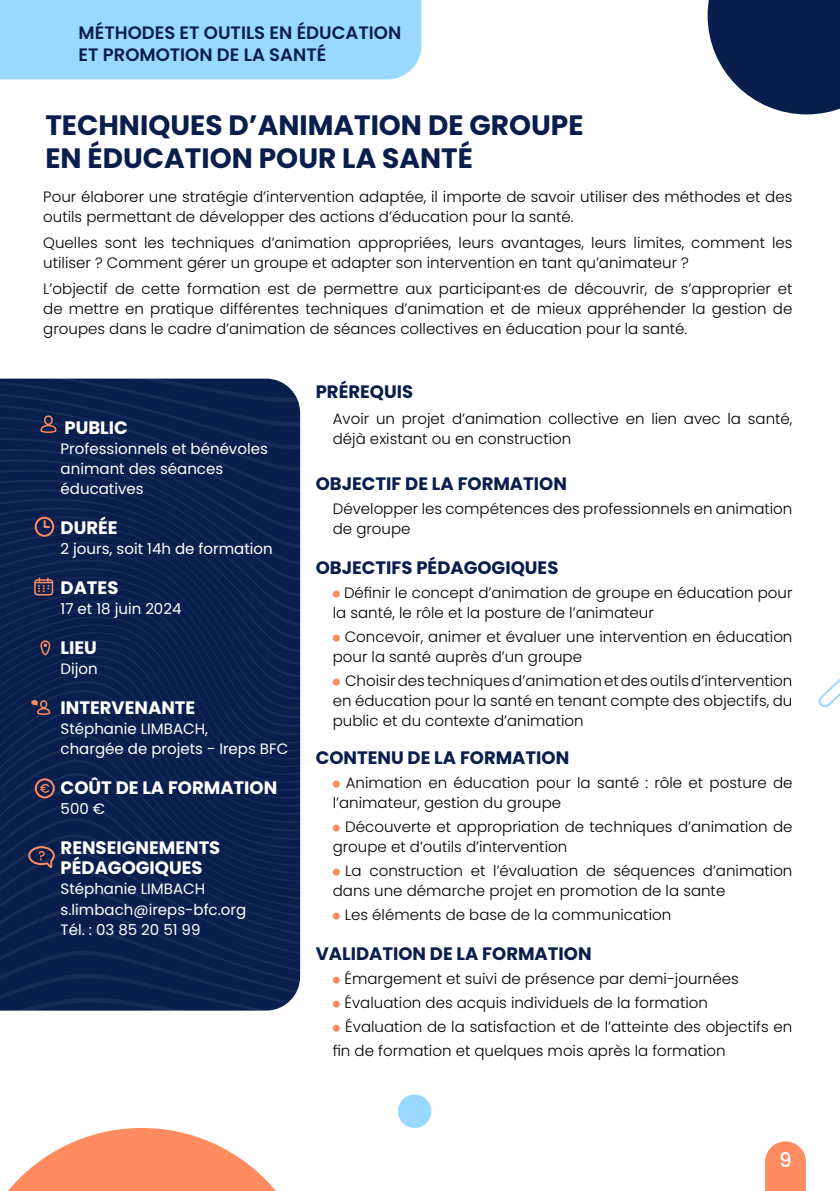
<style>
.page{position:relative;width:840px;height:1191px;background:#fff}
.page>*{position:absolute;margin:0;border:0;box-sizing:border-box;transform-origin:0 0}
.t1{font:700 28px "Poppins";color:#091e4c}
.t2{font:500 20px "Poppins";color:#fff}
.t3{font:700 18px "Poppins";color:#091e4c}
.t4{font:700 18px/20px "Poppins";color:#fff}
.t5{font:600 18px "Poppins";color:#091e4c}
.t6{font:300 15px/20px "Poppins";color:#000}
.t7{font:15px/20px "Poppins";color:#fff}
</style>
<div class="page">
<svg style="left:765px;top:1141px;width:40px;height:50px;background:#ff966f"></svg>
<svg style="left:8px;top:1128px;width:268px;height:63px"></svg>
<svg style="left:0;top:479px;width:301px;height:7px;background:#0c214e"></svg>
<svg style="left:0;top:486px;width:301px;height:8px;background:#0c214e"></svg>
<svg style="left:0;top:494px;width:301px;height:7px;background:#0b204e"></svg>
<svg style="left:0;top:501px;width:301px;height:7px;background:#0c204e"></svg>
<svg style="left:0;top:508px;width:301px;height:7px;background:#0c214e"></svg>
<svg style="left:0;top:515px;width:301px;height:8px;background:#0c214e"></svg>
<svg style="left:0;top:523px;width:301px;height:9px;background:#0c214e"></svg>
<svg style="left:0;top:532px;width:301px;height:8px;background:#0c214e"></svg>
<svg style="left:0;top:540px;width:301px;height:9px;background:#0c214e"></svg>
<svg style="left:0;top:549px;width:301px;height:9px;background:#0c204e"></svg>
<svg style="left:0;top:558px;width:301px;height:9px;background:#0c214e"></svg>
<svg style="left:0;top:567px;width:301px;height:8px;background:#0c204e"></svg>
<svg style="left:0;top:575px;width:301px;height:9px;background:#0c214e"></svg>
<svg style="left:0;top:584px;width:340px;height:9px;background:#283a62"></svg>
<svg style="left:0;top:593px;width:340px;height:10px;background:#273961"></svg>
<svg style="left:0;top:603px;width:301px;height:7px;background:#0c204e"></svg>
<svg style="left:0;top:610px;width:301px;height:9px;background:#0c204e"></svg>
<svg style="left:0;top:619px;width:301px;height:9px;background:#0c214e"></svg>
<svg style="left:0;top:628px;width:340px;height:9px;background:#263961"></svg>
<svg style="left:0;top:637px;width:340px;height:9px;background:#263961"></svg>
<svg style="left:0;top:646px;width:301px;height:10px;background:#0c204e"></svg>
<svg style="left:0;top:656px;width:301px;height:9px;background:#0c214e"></svg>
<svg style="left:0;top:665px;width:301px;height:10px;background:#0c214e"></svg>
<svg style="left:0;top:675px;width:340px;height:10px;background:#253860"></svg>
<svg style="left:0;top:685px;width:338px;height:13px;background:#263961"></svg>
<svg style="left:0;top:698px;width:301px;height:11px;background:#0c204e"></svg>
<svg style="left:0;top:709px;width:301px;height:12px;background:#0c204e"></svg>
<svg style="left:0;top:721px;width:301px;height:9px;background:#0c214e"></svg>
<svg style="left:0;top:730px;width:301px;height:12px;background:#0c204e"></svg>
<svg style="left:0;top:742px;width:301px;height:12px;background:#0c214e"></svg>
<svg style="left:0;top:754px;width:301px;height:13px;background:#0c214e"></svg>
<svg style="left:0;top:767px;width:301px;height:13px;background:#0c204e"></svg>
<svg style="left:0;top:780px;width:340px;height:14px;background:#283961"></svg>
<svg style="left:0;top:794px;width:301px;height:15px;background:#0c214e"></svg>
<svg style="left:0;top:809px;width:338px;height:16px;background:#263961"></svg>
<svg style="left:0;top:825px;width:340px;height:18px;background:#263961"></svg>
<svg style="left:0;top:843px;width:301px;height:18px;background:#0c214e"></svg>
<svg style="left:0;top:861px;width:340px;height:19px;background:#273a62"></svg>
<svg style="left:0;top:880px;width:301px;height:20px;background:#0c214e"></svg>
<svg style="left:0;top:900px;width:340px;height:22px;background:#273961"></svg>
<svg style="left:0;top:922px;width:301px;height:22px;background:#0c204e"></svg>
<svg style="left:0;top:944px;width:340px;height:88px"></svg>
<div style="left:0;top:0;width:421px;height:79px;background:#99d9ff"></div>
<div style="left:397px;top:1094px;width:34px;height:34px;background:#99d9ff;border-radius:50%"></div>
<svg style="left:818px;top:679px;width:21px;height:29px"></svg>
<svg style="left:0;top:378px;width:301px;height:99px;background:#0f2350"></svg>
<svg style="left:35px;top:578px;width:18px;height:14px"></svg>
<div style="left:34px;top:579px;width:19px;height:16px;border:2px solid #ff8c61;border-radius:3px"></div>
<div style="left:40px;top:640px;width:10px;height:15px;border:2px solid #ff8c61;border-radius:4px"></div>
<svg style="left:44px;top:643px;width:3px;height:4px"></svg>
<svg style="left:31px;top:699px;width:20px;height:16px"></svg>
<div style="left:35px;top:778px;width:20px;height:20px;border:2px solid #ff8c61;border-radius:50%"></div>
<svg style="left:40px;top:784px;width:9px;height:9px"></svg>
<svg style="left:27px;top:845px;width:29px;height:25px"></svg>
<div style="left:35px;top:517px;width:19px;height:20px;border:2px solid #ff8c61;border-radius:50%"></div>
<svg style="left:43px;top:519px;width:8px;height:10px"></svg>
<div style="left:332px;top:590px;width:7px;height:7px;background:#ff8c61;border-radius:50%"></div>
<svg style="left:332px;top:634px;width:7px;height:7px"></svg>
<svg style="left:332px;top:678px;width:7px;height:7px"></svg>
<svg style="left:332px;top:780px;width:7px;height:7px"></svg>
<svg style="left:332px;top:824px;width:7px;height:7px"></svg>
<svg style="left:332px;top:868px;width:7px;height:7px"></svg>
<svg style="left:332px;top:912px;width:7px;height:7px"></svg>
<div style="left:332px;top:976px;width:7px;height:7px;background:#ff8c61;border-radius:50%"></div>
<div style="left:332px;top:1000px;width:7px;height:7px;background:#ff8c61;border-radius:50%"></div>
<div style="left:332px;top:1024px;width:7px;height:7px;background:#ff8c61;border-radius:50%"></div>
<svg style="left:707px;top:0;width:132px;height:114px;background:#2e4067"></svg>
<p class="t5" style="left:79px;top:23px;width:324px">MÉTHODES ET OUTILS EN ÉDUCATION</p>
<p class="t5" style="left:79px;top:44px;width:249px">ET PROMOTION DE LA SANTÉ</p>
<p class="t1" style="left:45px;top:109px;width:539px">TECHNIQUES D’ANIMATION DE GROUPE</p>
<p class="t1" style="left:45px;top:142px;width:429px">EN ÉDUCATION POUR LA SANTÉ</p>
<p class="t6" style="left:43px;top:187px;width:750px">Pour élaborer une stratégie d’intervention adaptée, il importe de savoir utiliser des méthodes et des outils permettant de développer des actions d’éducation pour la santé.</p>
<p class="t6" style="left:43px;top:233px;width:750px">Quelles sont les techniques d’animation appropriées, leurs avantages, leurs limites, comment les utiliser ? Comment gérer un groupe et adapter son intervention en tant qu’animateur ?</p>
<p class="t6" style="left:43px;top:279px;width:750px;text-align:justify">L’objectif de cette formation est de permettre aux participant·es de découvrir, de s’approprier et de mettre en pratique différentes techniques d’animation et de mieux appréhender la gestion de groupes dans le cadre d’animation de séances collectives en éducation pour la santé.</p>
<p class="t4" style="left:64px;top:418px;width:65px">PUBLIC</p>
<p class="t7" style="left:61px;top:439px;width:209px">Professionnels et bénévoles animant des séances éducatives</p>
<p class="t4" style="left:61px;top:518px;width:58px">DURÉE</p>
<p class="t7" style="left:61px;top:539px;width:213px">2 jours, soit 14h de formation</p>
<p class="t4" style="left:61px;top:578px;width:59px">DATES</p>
<p class="t7" style="left:61px;top:599px;width:122px">17 et 18 juin 2024</p>
<p class="t4" style="left:61px;top:638px;width:38px">LIEU</p>
<p class="t7" style="left:61px;top:659px;width:39px">Dijon</p>
<p class="t4" style="left:61px;top:698px;width:136px">INTERVENANTE</p>
<p class="t7" style="left:61px;top:719px;width:149px">Stéphanie LIMBACH,</p>
<p class="t7" style="left:61px;top:739px;width:229px">chargée de projets - Ireps BFC</p>
<p class="t4" style="left:61px;top:778px;width:218px">COÛT DE LA FORMATION</p>
<p class="t7" style="left:61px;top:799px;width:46px">500 €</p>
<p class="t4" style="left:61px;top:838px;width:161px">RENSEIGNEMENTS<br>PÉDAGOGIQUES</p>
<p class="t7" style="left:61px;top:879px;width:146px">Stéphanie LIMBACH</p>
<p class="t7" style="left:61px;top:899px;width:187px">s.limbach@ireps-bfc.org</p>
<p class="t7" style="left:61px;top:919px;width:141px">Tél. : 03 85 20 51 99</p>
<p class="t3" style="left:315px;top:381px;width:99px">PRÉREQUIS</p>
<p class="t6" style="left:332px;top:408px;width:461px">Avoir un projet d’animation collective en lien avec la santé, déjà existant ou en construction</p>
<p class="t3" style="left:315px;top:473px;width:252px">OBJECTIF DE LA FORMATION</p>
<p class="t6" style="left:332px;top:498px;width:461px">Développer les compétences des professionnels en animation de groupe</p>
<p class="t3" style="left:315px;top:557px;width:244px">OBJECTIFS PÉDAGOGIQUES</p>
<p class="t6" style="left:332px;top:582px;width:461px;text-indent:11px">Définir le concept d’animation de groupe en éducation pour la santé, le rôle et la posture de l’animateur</p>
<p class="t6" style="left:332px;top:626px;width:461px;text-indent:12px">Concevoir, animer et évaluer une intervention en éducation pour la santé auprès d’un groupe</p>
<p class="t6" style="left:332px;top:670px;width:461px;text-align:justify;text-indent:12px">Choisir des techniques d’animation et des outils d’intervention en éducation pour la santé en tenant compte des objectifs, du public et du contexte d’animation</p>
<p class="t3" style="left:315px;top:747px;width:255px">CONTENU DE LA FORMATION</p>
<p class="t6" style="left:332px;top:772px;width:461px;text-indent:13px">Animation en éducation pour la santé : rôle et posture de l’animateur, gestion du groupe</p>
<p class="t6" style="left:332px;top:816px;width:461px;text-indent:12px">Découverte et appropriation de techniques d’animation de groupe et d’outils d’intervention</p>
<p class="t6" style="left:332px;top:860px;width:461px;text-indent:12px">La construction et l’évaluation de séquences d’animation dans une démarche projet en promotion de la sante</p>
<p class="t6" style="left:344px;top:904px;width:328px">Les éléments de base de la communication</p>
<p class="t3" style="left:315px;top:943px;width:277px">VALIDATION DE LA FORMATION</p>
<p class="t6" style="left:344px;top:968px;width:395px">Émargement et suivi de présence par demi-journées</p>
<p class="t6" style="left:344px;top:992px;width:365px">Évaluation des acquis individuels de la formation</p>
<p class="t6" style="left:332px;top:1014px;width:461px;line-height:24px;text-indent:12px">Évaluation de la satisfaction et de l’atteinte des objectifs en fin de formation et quelques mois après la formation</p>
<p class="t2" style="left:778px;top:1148px;width:14px">9</p>
</div>
